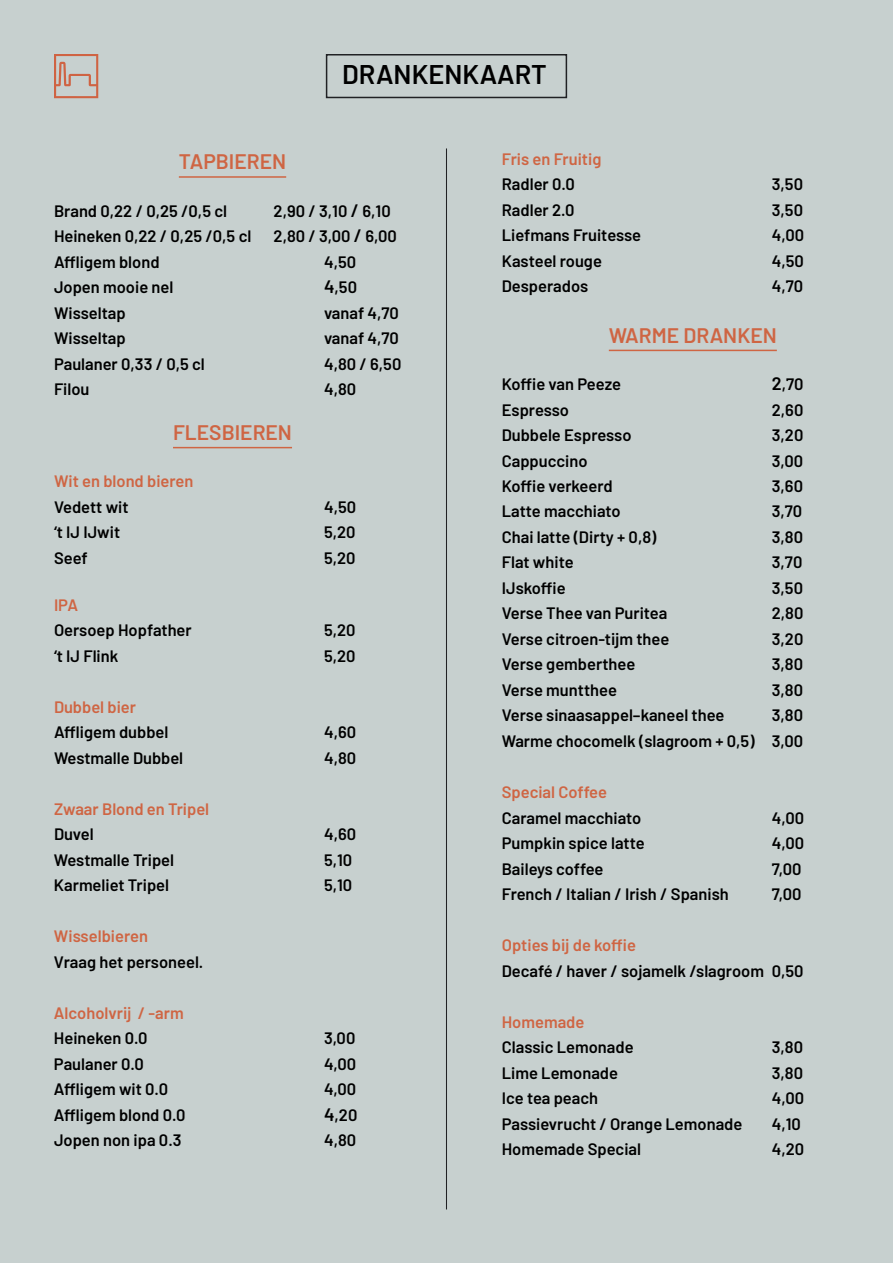
<style>
.page{position:relative;width:893px;height:1263px;background:#c7d0cf}
.page>*{position:absolute;margin:0;border:0;box-sizing:border-box;transform-origin:0 0}
.t1{font:600 27px "Barlow";color:#000}
.t2{font:600 21px "Barlow";color:#cf6543}
.t3{font:600 16.5px/25.5px "Barlow";color:#000;text-align:right}
.t4{font:600 16.5px "Barlow";color:#cf6543}
.s1{font-size:18px}
</style>
<div class="page">
<svg style="left:54px;top:54px;width:44px;height:44px"></svg>
<div style="left:326px;top:54px;width:241px;height:44px;border:2px solid #202124"></div>
<hr style="left:609px;top:350px;width:168px;height:1px;background:#cf6543">
<hr style="left:179px;top:176px;width:107px;height:2px;background:#cf6543">
<hr style="left:173px;top:447px;width:119px;height:1px;background:#cf6543">
<hr style="left:446px;top:148px;width:1px;height:1061px;background:#202124">
<h1 class="t1" style="left:342px;top:55px;width:206px">DRANKENKAART</h1>
<p class="t2" style="left:179px;top:146px;width:109px">TAPBIEREN</p>
<p class="t3" style="left:54px;top:197px;width:175px">Brand 0,22 / 0,25 /0,5 cl</p>
<p class="t3" style="left:274px;top:197px;width:119px">2,90 / 3,10 <span class="s1">/</span> 6,10</p>
<p class="t3" style="left:54px;top:222px;width:199px">Heineken 0,22 / 0,25 /0,5 cl</p>
<p class="t3" style="left:274px;top:222px;width:125px">2,80 / 3,00 <span class="s1">/</span> 6,00</p>
<p class="t3" style="left:54px;top:248px;width:107px">Affligem blond</p>
<p class="t3" style="left:324px;top:248px;width:34px">4,50</p>
<p class="t3" style="left:54px;top:273px;width:121px">Jopen mooie nel</p>
<p class="t3" style="left:324px;top:273px;width:35px"><span class="s1">4</span>,50</p>
<p class="t3" style="left:54px;top:299px;width:73px">Wisseltap</p>
<p class="t3" style="left:324px;top:299px;width:76px">vanaf 4,70</p>
<p class="t3" style="left:54px;top:324px;width:73px">Wisseltap</p>
<p class="t3" style="left:324px;top:324px;width:76px">vanaf 4,70</p>
<p class="t3" style="left:54px;top:350px;width:152px">Paulaner 0,33 / 0,5 cl</p>
<p class="t3" style="left:324px;top:350px;width:79px">4,80 / 6,50</p>
<p class="t3" style="left:54px;top:375px;width:37px">Filou</p>
<p class="t3" style="left:324px;top:375px;width:34px">4,80</p>
<p class="t2" style="left:173px;top:417px;width:121px">FLESBIEREN</p>
<p class="t4" style="left:54px;top:469px;width:141px">Wit en blond bieren</p>
<p class="t3" style="left:54px;top:493px;width:76px">Vedett wit</p>
<p class="t3" style="left:324px;top:493px;width:34px">4,50</p>
<p class="t3" style="left:54px;top:518px;width:68px">‘t IJ IJwit</p>
<p class="t3" style="left:324px;top:518px;width:33px">5,20</p>
<p class="t3" style="left:54px;top:544px;width:35px">Seef</p>
<p class="t3" style="left:324px;top:544px;width:33px">5,20</p>
<p class="t4" style="left:54px;top:593px;width:26px">IPA</p>
<p class="t3" style="left:54px;top:616px;width:139px">Oersoep Hopfather</p>
<p class="t3" style="left:324px;top:616px;width:33px">5,20</p>
<p class="t3" style="left:54px;top:642px;width:66px">‘t IJ Flink</p>
<p class="t3" style="left:324px;top:642px;width:33px">5,20</p>
<p class="t4" style="left:54px;top:695px;width:84px">Dubbel bier</p>
<p class="t3" style="left:54px;top:718px;width:116px">Affligem dubbel</p>
<p class="t3" style="left:324px;top:718px;width:34px">4,60</p>
<p class="t3" style="left:54px;top:744px;width:131px">Westmalle Dubbel</p>
<p class="t3" style="left:324px;top:744px;width:34px">4,80</p>
<p class="t4" style="left:54px;top:797px;width:157px">Zwaar Blond en Tripel</p>
<p class="t3" style="left:54px;top:820px;width:41px">Duvel</p>
<p class="t3" style="left:324px;top:820px;width:34px">4,60</p>
<p class="t3" style="left:54px;top:846px;width:122px">Westmalle Tripel</p>
<p class="t3" style="left:324px;top:846px;width:30px">5,10</p>
<p class="t3" style="left:54px;top:871px;width:117px">Karmeliet Tripel</p>
<p class="t3" style="left:324px;top:871px;width:30px">5,10</p>
<p class="t4" style="left:54px;top:924px;width:95px">Wisselbieren</p>
<p class="t3" style="left:54px;top:948px;width:151px">Vraag het personeel.</p>
<p class="t4" style="left:54px;top:1001px;width:131px">Alcoholvrij / -arm</p>
<p class="t3" style="left:54px;top:1024px;width:95px">Heineken 0.0</p>
<p class="t3" style="left:324px;top:1024px;width:33px">3,00</p>
<p class="t3" style="left:54px;top:1050px;width:91px">Paulaner 0.0</p>
<p class="t3" style="left:324px;top:1050px;width:34px">4,00</p>
<p class="t3" style="left:54px;top:1075px;width:116px">Affligem wit 0.0</p>
<p class="t3" style="left:324px;top:1075px;width:34px">4,00</p>
<p class="t3" style="left:54px;top:1101px;width:133px">Affligem blond 0.0</p>
<p class="t3" style="left:324px;top:1101px;width:35px"><span class="s1">4</span>,20</p>
<p class="t3" style="left:54px;top:1126px;width:129px">Jopen non ipa 0.3</p>
<p class="t3" style="left:324px;top:1126px;width:34px">4,80</p>
<p class="t4" style="left:502px;top:147px;width:101px">Fris en Fruitig</p>
<p class="t3" style="left:502px;top:170px;width:75px">Radler 0.0</p>
<p class="t3" style="left:772px;top:170px;width:33px">3,50</p>
<p class="t3" style="left:502px;top:196px;width:74px">Radler 2.0</p>
<p class="t3" style="left:772px;top:196px;width:33px">3,50</p>
<p class="t3" style="left:502px;top:221px;width:141px">Liefmans Fruitesse</p>
<p class="t3" style="left:772px;top:221px;width:34px">4,00</p>
<p class="t3" style="left:502px;top:247px;width:102px">Kasteel rouge</p>
<p class="t3" style="left:772px;top:247px;width:34px">4,50</p>
<p class="t3" style="left:502px;top:272px;width:88px">Desperados</p>
<p class="t3" style="left:772px;top:272px;width:33px">4,70</p>
<p class="t2" style="left:609px;top:320px;width:170px">WARME DRANKEN</p>
<p class="t3" style="left:502px;top:370px;width:121px">Koffie van Peeze</p>
<p class="t3" style="left:772px;top:370px;width:33px"><span class="s1">2</span>,70</p>
<p class="t3" style="left:502px;top:395px;width:69px">Espresso</p>
<p class="t3" style="left:772px;top:395px;width:33px">2,60</p>
<p class="t3" style="left:502px;top:421px;width:131px">Dubbele Espresso</p>
<p class="t3" style="left:772px;top:421px;width:33px">3,20</p>
<p class="t3" style="left:502px;top:446px;width:87px">Cappuccino</p>
<p class="t3" style="left:772px;top:446px;width:33px">3,00</p>
<p class="t3" style="left:502px;top:472px;width:112px">Koffie verkeerd</p>
<p class="t3" style="left:772px;top:472px;width:33px">3,60</p>
<p class="t3" style="left:502px;top:497px;width:120px">Latte macchiato</p>
<p class="t3" style="left:772px;top:497px;width:32px">3,70</p>
<p class="t3" style="left:502px;top:523px;width:156px">Chai latte (Dirty + 0,8)</p>
<p class="t3" style="left:772px;top:523px;width:33px">3,80</p>
<p class="t3" style="left:502px;top:548px;width:73px">Flat white</p>
<p class="t3" style="left:772px;top:548px;width:32px">3,70</p>
<p class="t3" style="left:502px;top:574px;width:65px">IJskoffie</p>
<p class="t3" style="left:772px;top:574px;width:33px">3,50</p>
<p class="t3" style="left:502px;top:599px;width:167px">Verse Thee van Puritea</p>
<p class="t3" style="left:772px;top:599px;width:33px">2,80</p>
<p class="t3" style="left:502px;top:625px;width:169px">Verse citroen-tijm thee</p>
<p class="t3" style="left:772px;top:625px;width:33px">3,20</p>
<p class="t3" style="left:502px;top:650px;width:135px">Verse gemberthee</p>
<p class="t3" style="left:772px;top:650px;width:33px">3,80</p>
<p class="t3" style="left:502px;top:676px;width:117px">Verse muntthee</p>
<p class="t3" style="left:772px;top:676px;width:33px">3,80</p>
<p class="t3" style="left:502px;top:701px;width:224px">Verse sinaasappel–kaneel thee</p>
<p class="t3" style="left:502px;top:701px;width:303px">3,80<br>Warme chocomelk (slagroom + 0,5) 3,00</p>
<p class="t4" style="left:502px;top:780px;width:107px">Special Coffee</p>
<p class="t3" style="left:502px;top:803px;width:141px">Caramel macchiato</p>
<p class="t3" style="left:772px;top:803px;width:34px">4,00</p>
<p class="t3" style="left:502px;top:829px;width:144px">Pumpkin spice latte</p>
<p class="t3" style="left:772px;top:829px;width:34px">4,00</p>
<p class="t3" style="left:502px;top:854px;width:103px">Baileys coffee</p>
<p class="t3" style="left:772px;top:854px;width:31px">7,00</p>
<p class="t3" style="left:502px;top:880px;width:229px">French / Italian / Irish / Spanish</p>
<p class="t3" style="left:772px;top:880px;width:31px">7,00</p>
<p class="t4" style="left:502px;top:933px;width:136px">Opties bij de koffie</p>
<p class="t3" style="left:502px;top:956px;width:303px">Decafé / haver / sojamelk /slagroom 0,50</p>
<p class="t4" style="left:502px;top:1009px;width:84px">Homemade</p>
<p class="t3" style="left:502px;top:1033px;width:133px">Classic Lemonade</p>
<p class="t3" style="left:772px;top:1033px;width:33px">3,80</p>
<p class="t3" style="left:502px;top:1058px;width:118px">Lime Lemonade</p>
<p class="t3" style="left:772px;top:1058px;width:33px">3,80</p>
<p class="t3" style="left:502px;top:1084px;width:98px">Ice tea peach</p>
<p class="t3" style="left:772px;top:1084px;width:34px">4,00</p>
<p class="t3" style="left:502px;top:1109px;width:242px">Passievrucht / Orange Lemonade</p>
<p class="t3" style="left:772px;top:1109px;width:31px">4,10</p>
<p class="t3" style="left:502px;top:1135px;width:141px">Homemade Special</p>
<p class="t3" style="left:772px;top:1135px;width:34px">4,20</p>
</div>
